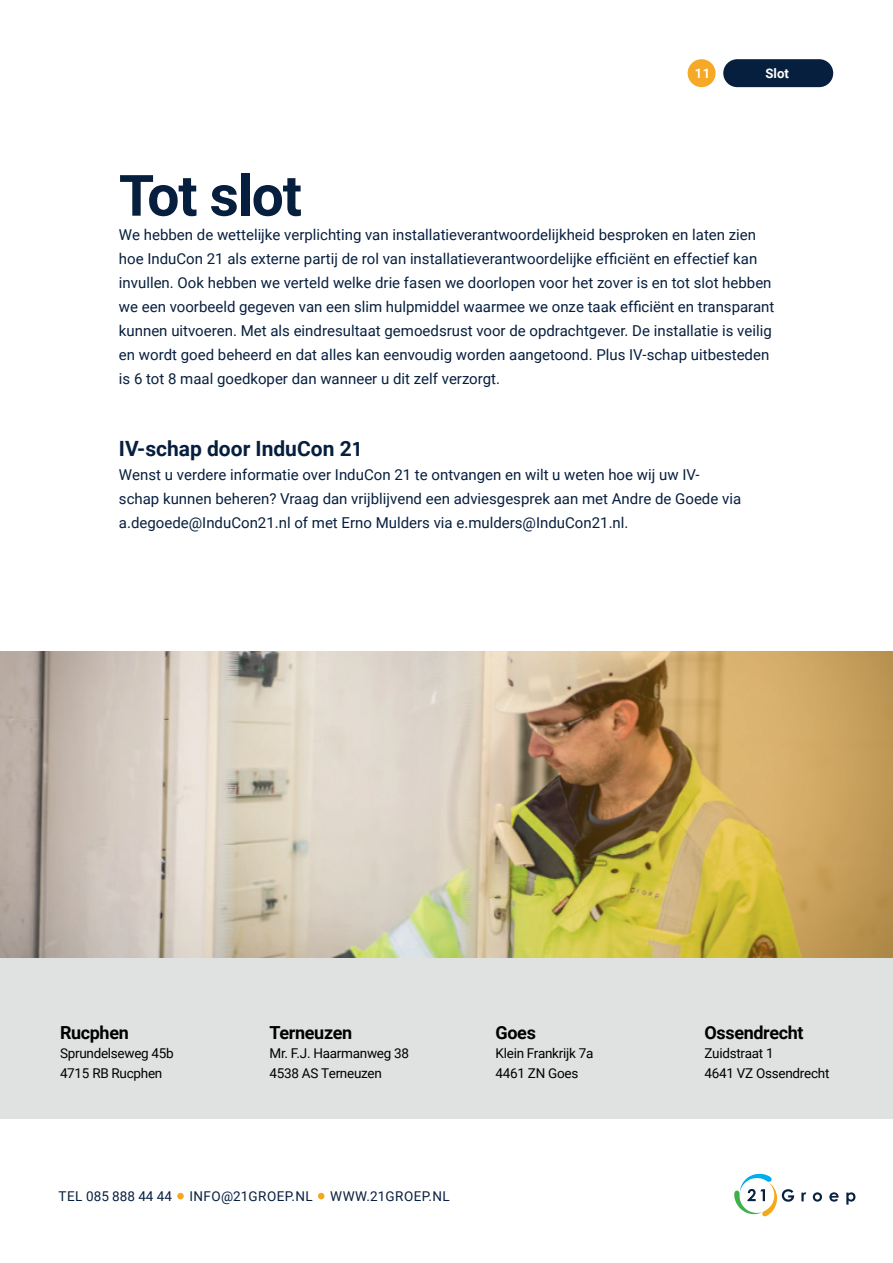
<style>
.page{position:relative;width:893px;height:1263px;background:#fff}
.page>*{position:absolute;margin:0;border:0;box-sizing:border-box;transform-origin:0 0}
.t1{font:700 57px "Roboto";letter-spacing:-.02em;color:#071f3e}
.t2{font:700 21px "Roboto";color:#071f3e}
.t3{font:700 18px "Roboto";letter-spacing:-.02em;color:#000001}
.t4{font:15px/24px "Roboto";color:#071f3e}
.t5{font:13.5px/19.2px "Roboto";letter-spacing:-.02em;color:#000001}
.t6{font:13.5px "Roboto";letter-spacing:.035em;color:#071f3e}
.t7{font:700 13.2px "Roboto";color:#fff}
.s1{font-family:"Anago"}
</style>
<div class="page">
<div style="left:688px;top:59px;width:28px;height:28px;background:#f6a827;border-radius:50%"></div>
<div style="left:723px;top:59px;width:110px;height:28px;background:#071f3e;border-radius:14px"></div>
<div style="left:0;top:893px;width:893px;height:226px;background:#e0e1e1"></div>
<svg style="left:801px;top:1192px;width:5px;height:9px"></svg>
<svg style="left:813px;top:1192px;width:9px;height:9px"></svg>
<svg style="left:829px;top:1192px;width:10px;height:9px"></svg>
<svg style="left:846px;top:1192px;width:9px;height:12px"></svg>
<svg style="left:734px;top:1174px;width:60px;height:42px"></svg>
<svg style="left:318px;top:1193px;width:6px;height:6px"></svg>
<div style="left:177px;top:1193px;width:7px;height:6px;background:#f4a61d;border-radius:50%"></div>
<img style="left:0;top:651px;width:893px;height:306px">
<p class="t7" style="left:695px;top:64px;width:17px">11</p>
<p class="t7" style="left:765px;top:64px;width:25px">Slot</p>
<h1 class="t1" style="left:119px;top:155px;width:185px">Tot slot</h1>
<p class="t4" style="left:119px;top:222px;width:657px">We hebben de wettelijke verplichting van installatieverantwoordelijkheid besproken en laten zien hoe InduCon 21 als externe partij de rol van installatieverantwoordelijke efficiënt en effectief kan invullen. Ook hebben we verteld welke drie fasen we doorlopen voor het zover is en tot slot hebben we een voorbeeld gegeven van een slim hulpmiddel waarmee we onze taak efficiënt en transparant kunnen uitvoeren. Met als eindresultaat gemoedsrust voor de opdrachtgever. De installatie is veilig en wordt goed beheerd en dat alles kan eenvoudig worden aangetoond. Plus IV-schap uitbesteden is 6 tot 8 maal goedkoper dan wanneer u dit zelf verzorgt.</p>
<h2 class="t2" style="left:119px;top:433px;width:245px">IV-schap door InduCon 2<span class="s1">1</span></h2>
<p class="t4" style="left:119px;top:462px;width:624px">Wenst u verdere informatie over InduCon 21 te ontvangen en wilt u weten hoe wij uw IV&shy;schap kunnen beheren? Vraag dan vrijblijvend een adviesgesprek aan met Andre de Goede via a.degoede@InduCon21.nl of met Erno Mulders via e.mulders@InduCon21.nl.</p>
<p class="t3" style="left:60px;top:1020px;width:70px">Rucphen</p>
<p class="t5" style="left:60px;top:1043px;width:115px">Sprundelseweg 45b<br>4715 RB Rucphen</p>
<p class="t3" style="left:270px;top:1020px;width:84px">Terneuzen</p>
<p class="t5" style="left:270px;top:1043px;width:141px">Mr. F.J. Haarmanweg 38<br>4538 AS Terneuzen</p>
<p class="t6" style="left:59px;top:1187px;width:393px">TEL 085 888 44 44 - INFO@21GROEP.NL - WWW.21GROEP.NL</p>
<p class="t3" style="left:496px;top:1020px;width:42px">Goes</p>
<p class="t5" style="left:496px;top:1043px;width:99px">Klein Frankrijk 7a<br>4461 ZN Goes</p>
<p class="t3" style="left:705px;top:1020px;width:100px">Ossendrecht</p>
<p class="t5" style="left:705px;top:1043px;width:126px">Zuidstraat 1<br>4641 VZ Ossendrecht</p>
</div>
